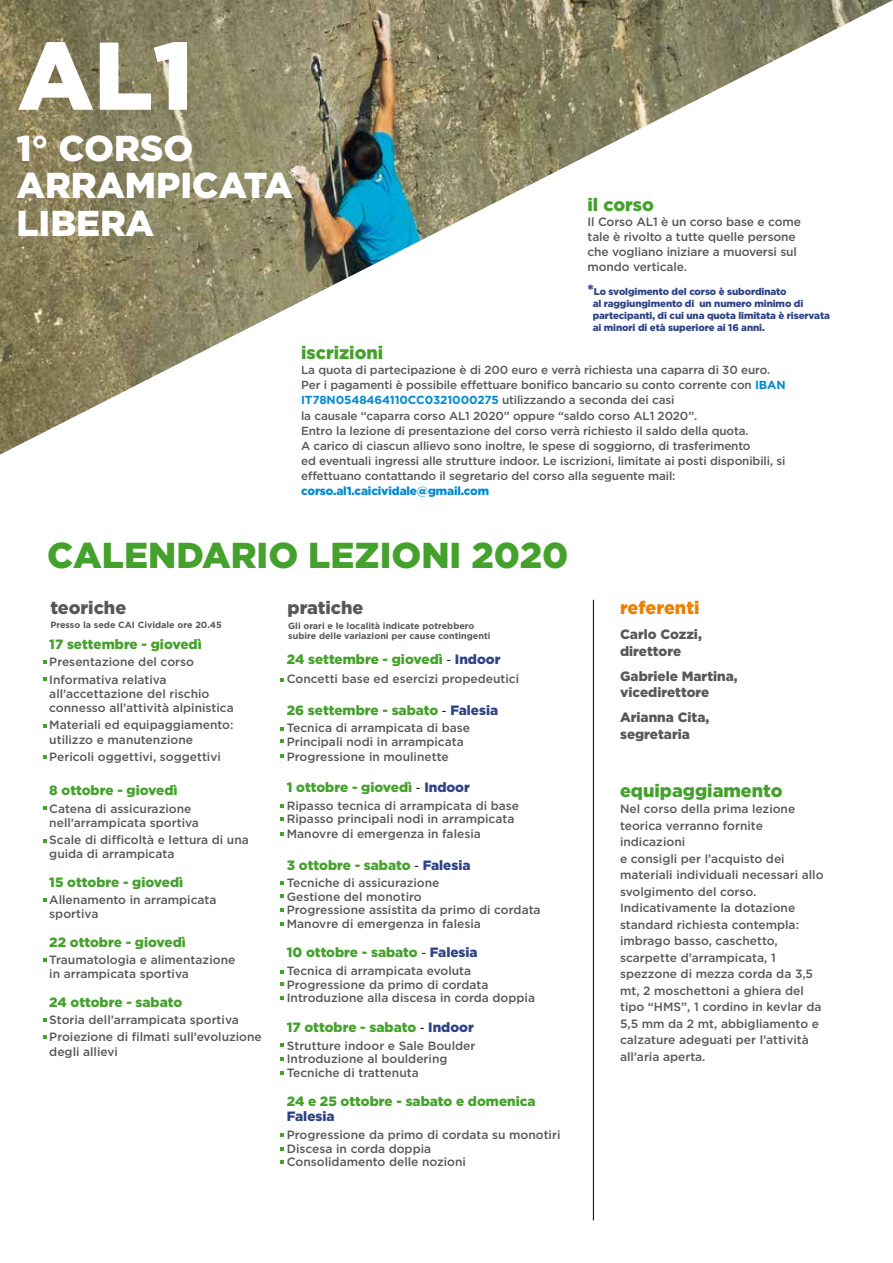
<style>
.page{position:relative;width:893px;height:1263px;background:#fff}
.page>*{position:absolute;margin:0;border:0;box-sizing:border-box;transform-origin:0 0}
.t1{font:900 96px "Gotham";color:#fff}
.t2{font:900 36px/37.5px "Gotham";color:#fff}
.t3{font:900 36px "Gotham";color:#44a12b}
.t4{font:900 18px "Gotham";color:#44a12b}
.t5{font:900 18px "Gotham";color:#58585a}
.t6{font:900 18px "Gotham";color:#ee7f00}
.t7{font:900 13.5px "Gotham";color:#44a12b}
.t8{font:900 13.5px/16.5px "Gotham";color:#58585a}
.t9{font:900 13.5px "Gotham";color:#2e4386}
.t10{font:500 12px/16.5px "Gotham";color:#58585a}
.t11{font:500 11.7px/15px "Gotham";letter-spacing:-.01em;color:#58585a}
.t12{font:900 11.7px "Gotham";letter-spacing:-.01em;color:#008bd0}
.t13{font:900 9.75px/12px "Gotham";letter-spacing:-.01em;color:#2e4386}
.t14{font:700 9px/10.5px "Gotham";color:#58585a}
.s1{font-size:15px}
.s2{font-weight:700;color:#008bd0}
.s3{font-weight:400;font-size:12px;color:#000}
.s4{color:#2e4386}
</style>
<div class="page">
<img style="left:0;top:0;width:893px;height:454px">
<hr style="left:593px;top:600px;width:1px;height:620px;background:#000">
<svg style="left:43px;top:898px;width:3px;height:4px"></svg>
<svg style="left:281px;top:832px;width:3px;height:4px"></svg>
<h1 class="t1" style="left:18px;top:10px;width:178px">AL1</h1>
<h2 class="t2" style="left:16px;top:129px;width:278px">1° CORSO<br>ARRAMPICATA<br>LIBERA</h2>
<h3 class="t4" style="left:587px;top:192px;width:68px">il corso</h3>
<p class="t10" style="left:587px;top:214px;width:215px;line-height:15px">Il Corso AL1 è un corso base e come tale è rivolto a tutte quelle persone che vogliano iniziare a muoversi sul mondo verticale.</p>
<p class="t13" style="left:593px;top:286px;width:239px;text-indent:-5px"><span class="s1">*</span>Lo svolgimento del corso è subordinato<br>al raggiungimento di un numero minimo di partecipanti, di cui una quota limitata è riservata ai minori di età superiore ai 16 anni.</p>
<h3 class="t4" style="left:301px;top:341px;width:84px">iscrizioni</h3>
<p class="t11" style="left:301px;top:363px;width:486px">La quota di partecipazione è di 200 euro e verrà richiesta una caparra di 30 euro.<br>Per i pagamenti è possibile effettuare bonifico bancario su conto corrente con <span class="s2">IBAN IT78N0548464110CC0321000275</span> utilizzando a seconda dei casi<br>la causale “caparra corso AL1 2020” oppure “saldo corso AL1 2020”.<br>Entro la lezione di presentazione del corso verrà richiesto il saldo della quota.<br>A carico di ciascun allievo sono inoltre, le spese di soggiorno, di trasferimento<br>ed eventuali ingressi alle strutture indoor. Le iscrizioni, limitate ai posti disponibili, si effettuano contattando il segretario del corso alla seguente mail:</p>
<p class="t12" style="left:301px;top:482px;width:190px">corso.al1.caicividale@gmail.com</p>
<h2 class="t3" style="left:47px;top:530px;width:523px">CALENDARIO LEZIONI 2020</h2>
<h3 class="t5" style="left:50px;top:596px;width:77px">teoriche</h3>
<p class="t14" style="left:50px;top:620px;width:173px">Presso la sede CAI Cividale ore 20.45</p>
<p class="t7" style="left:49px;top:635px;width:154px">17 settembre - giovedì</p>
<p class="t10" style="left:49px;top:653px;width:146px;line-height:17.2px">Presentazione del corso<br>Informativa relativa</p>
<p class="t10" style="left:49px;top:686px;width:186px;line-height:14.2px">all’accettazione del rischio connesso all’attività alpinistica</p>
<p class="t10" style="left:49px;top:718px;width:186px;line-height:14.2px">Materiali ed equipaggiamento: utilizzo e manutenzione</p>
<p class="t10" style="left:49px;top:748px;width:173px">Pericoli oggettivi, soggettivi</p>
<p class="t7" style="left:49px;top:781px;width:130px">8 ottobre - giovedì</p>
<p class="t10" style="left:49px;top:801px;width:151px;line-height:14.2px">Catena di assicurazione nell’arrampicata sportiva</p>
<p class="t10" style="left:49px;top:832px;width:201px;line-height:14.2px">Scale di difficoltà e lettura di una guida di arrampicata</p>
<p class="t7" style="left:49px;top:873px;width:135px">15 ottobre - giovedì</p>
<p class="t10" style="left:49px;top:892px;width:169px;line-height:14.2px">Allenamento in arrampicata sportiva</p>
<p class="t7" style="left:49px;top:933px;width:138px">22 ottobre - giovedì</p>
<p class="t10" style="left:49px;top:952px;width:188px;line-height:14.2px">Traumatologia e alimentazione in arrampicata sportiva</p>
<p class="t7" style="left:49px;top:993px;width:134px">24 ottobre - sabato</p>
<p class="t10" style="left:49px;top:1011px;width:214px;line-height:17.2px">Storia dell’arrampicata sportiva<br>Proiezione di filmati sull’evoluzione</p>
<p class="t10" style="left:49px;top:1043px;width:70px">degli allievi</p>
<h3 class="t5" style="left:288px;top:595px;width:77px">pratiche</h3>
<p class="t14" style="left:288px;top:620px;width:204px">Gli orari e le località indicate potrebbero subire delle variazioni per cause contingenti</p>
<p class="t7" style="left:287px;top:650px;width:215px">24 settembre - giovedì <span class="s3">-</span> <span class="s4">Indoor</span></p>
<p class="t10" style="left:287px;top:671px;width:234px">Concetti base ed esercizi propedeutici</p>
<p class="t7" style="left:287px;top:700px;width:213px">26 settembre - sabato <span class="s3">-</span> <span class="s4">Falesia</span></p>
<p class="t10" style="left:287px;top:721px;width:185px;line-height:13.5px">Tecnica di arrampicata di base<br>Principali nodi in arrampicata</p>
<p class="t10" style="left:287px;top:748px;width:163px">Progressione in moulinette</p>
<p class="t7" style="left:287px;top:778px;width:185px">1 ottobre - giovedì <span class="s3">-</span> <span class="s4">Indoor</span></p>
<p class="t10" style="left:287px;top:799px;width:234px;line-height:13.5px">Ripasso tecnica di arrampicata di base<br>Ripasso principali nodi in arrampicata</p>
<p class="t10" style="left:287px;top:826px;width:196px">Manovre di emergenza in falesia</p>
<p class="t7" style="left:287px;top:855px;width:185px">3 ottobre - sabato <span class="s3">-</span> <span class="s4">Falesia</span></p>
<p class="t10" style="left:287px;top:876px;width:255px;line-height:13.5px">Tecniche di assicurazione<br>Gestione del monotiro<br>Progressione assistita da primo di cordata<br>Manovre di emergenza in falesia</p>
<p class="t7" style="left:287px;top:943px;width:192px">10 ottobre - sabato <span class="s3">-</span> <span class="s4">Falesia</span></p>
<p class="t10" style="left:287px;top:964px;width:250px;line-height:13.5px">Tecnica di arrampicata evoluta<br>Progressione da primo di cordata<br>Introduzione alla discesa in corda doppia</p>
<p class="t7" style="left:287px;top:1018px;width:189px">17 ottobre - sabato <span class="s3">-</span> <span class="s4">Indoor</span></p>
<p class="t10" style="left:287px;top:1038px;width:190px;line-height:13.5px">Strutture indoor e Sale Boulder<br>Introduzione al bouldering<br>Tecniche di trattenuta</p>
<p class="t7" style="left:287px;top:1092px;width:250px">24 e 25 ottobre - sabato e domenica</p>
<p class="t9" style="left:287px;top:1107px;width:49px">Falesia</p>
<p class="t10" style="left:287px;top:1128px;width:275px;line-height:13.5px">Progressione da primo di cordata su monotiri<br>Discesa in corda doppia<br>Consolidamento delle nozioni</p>
<h3 class="t6" style="left:620px;top:595px;width:81px">referenti</h3>
<p class="t8" style="left:620px;top:626px;width:83px">Carlo Cozzi, direttore</p>
<p class="t8" style="left:620px;top:667px;width:119px">Gabriele Martina, vicedirettore</p>
<p class="t8" style="left:620px;top:709px;width:91px">Arianna Cita, segretaria</p>
<h3 class="t4" style="left:620px;top:778px;width:164px">equipaggiamento</h3>
<p class="t10" style="left:620px;top:801px;width:205px">Nel corso della prima lezione teorica verranno fornite indicazioni<br>e consigli per l’acquisto dei materiali individuali necessari allo svolgimento del corso.<br>Indicativamente la dotazione standard richiesta contempla: imbrago basso, caschetto, scarpette d’arrampicata, 1 spezzone di mezza corda da 3,5 mt, 2 moschettoni a ghiera del tipo “HMS”, 1 cordino in kevlar da<br>5,5 mm da 2 mt, abbigliamento e calzature adeguati per l’attività all’aria aperta.</p>
</div>
